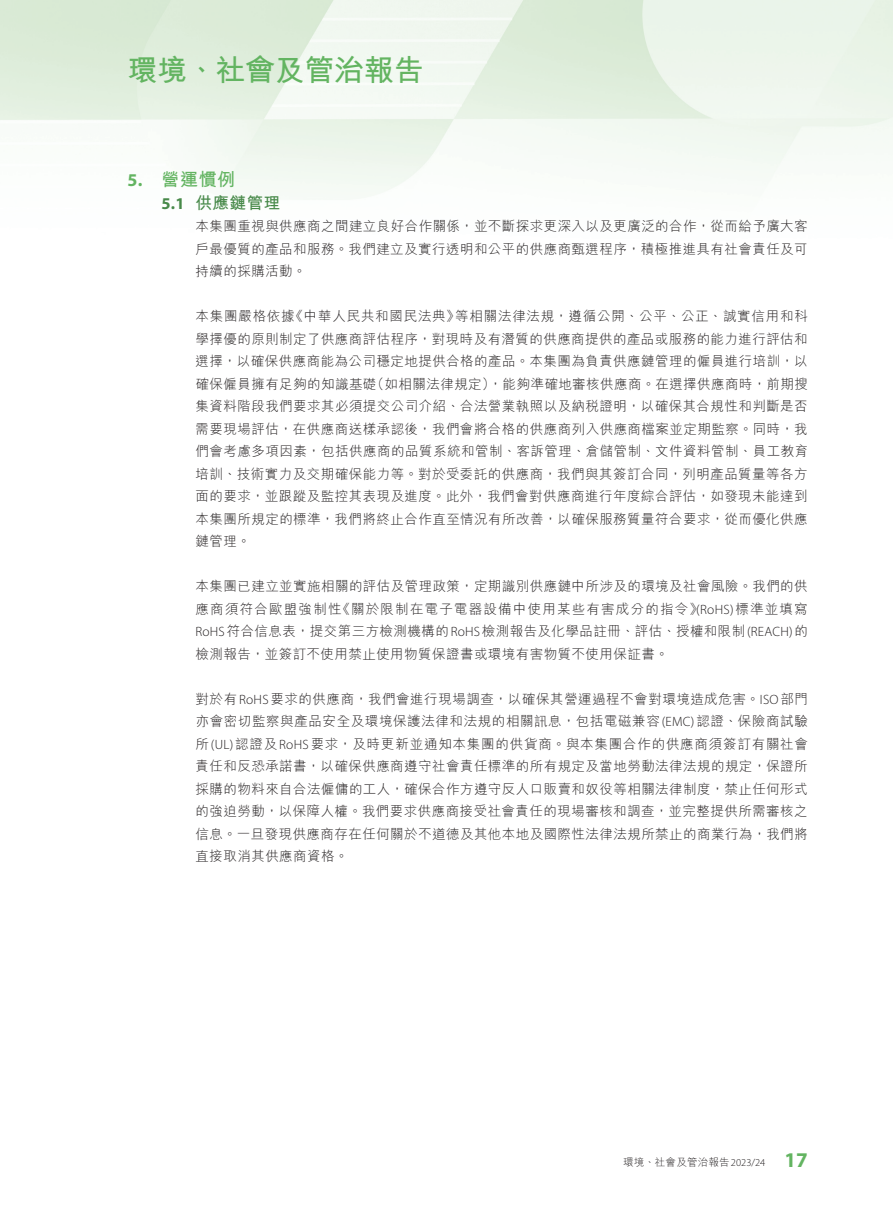
<style>
.page{position:relative;width:893px;height:1212px;background:#fff}
.page>*{position:absolute;margin:0;border:0;box-sizing:border-box;transform-origin:0 0}
.t1{font:700 30px "M Hei HK";letter-spacing:-.01em;color:#63b461}
._01_H1{font:700 18px "M Hei HK";color:#63b461}
._02_H2{font:700 16.5px "M Hei HK";letter-spacing:.03em;color:#478949}
._00_txt{font:300 13.5px/22.5px "M Hei HK";letter-spacing:.035em;color:#231f20;text-align:justify}
.t2{font:300 10.5px "M Hei HK";letter-spacing:.02em;color:#231f20}
.s1{font-family:"Myriad Pro"}
.s2{font-family:"Myriad Pro";font-weight:700;font-size:21px;color:#63b461}
</style>
<div class="page">
<img style="left:0;top:0;width:1px;height:322px">
<h1 class="t1" style="left:128px;top:48px;width:298px">環境、社會及管治報告</h1>
<p class="_01_H1" style="left:128px;top:166px;width:109px"><span class="s1">5.</span> 營運慣例</p>
<p class="_02_H2" style="left:162px;top:191px;width:120px"><span class="s1">5.1</span> 供應鏈管理</p>
<p class="_00_txt" style="left:196px;top:215px;width:614px">本集團重視與供應商之間建立良好合作關係，並不斷探求更深入以及更廣泛的合作，從而給予廣大客戶最優質的產品和服務。我們建立及實行透明和公平的供應商甄選程序，積極推進具有社會責任及可持續的採購活動。</p>
<p class="_00_txt" style="left:196px;top:305px;width:614px">本集團嚴格依據《中華人民共和國民法典》等相關法律法規，遵循公開、公平、公正、誠實信用和科學擇優的原則制定了供應商評估程序，對現時及有潛質的供應商提供的產品或服務的能力進行評估和選擇，以確保供應商能為公司穩定地提供合格的產品。本集團為負責供應鏈管理的僱員進行培訓，以確保僱員擁有足夠的知識基礎（如相關法律規定），能夠準確地審核供應商。在選擇供應商時，前期搜集資料階段我們要求其必須提交公司介紹、合法營業執照以及納稅證明，以確保其合規性和判斷是否需要現場評估，在供應商送樣承認後，我們會將合格的供應商列入供應商檔案並定期監察。同時，我們會考慮多項因素，包括供應商的品質系統和管制、客訴管理、倉儲管制、文件資料管制、員工教育培訓、技術實力及交期確保能力等。對於受委託的供應商，我們與其簽訂合同，列明產品質量等各方面的要求，並跟蹤及監控其表現及進度。此外，我們會對供應商進行年度綜合評估，如發現未能達到本集團所規定的標準，我們將終止合作直至情況有所改善，以確保服務質量符合要求，從而優化供應鏈管理。</p>
<p class="_00_txt" style="left:196px;top:575px;width:614px">本集團已建立並實施相關的評估及管理政策，定期識別供應鏈中所涉及的環境及社會風險。我們的供應商須符合歐盟強制性《關於限制在電子電器設備中使用某些有害成分的指令》<span class="s1">(RoHS)</span>標準並填寫<span class="s1">RoHS</span>符合信息表，提交第三方檢測機構的<span class="s1">RoHS</span>檢測報告及化學品註冊、評估、授權和限制<span class="s1">(REACH)</span>的檢測報告，並簽訂不使用禁止使用物質保證書或環境有害物質不使用保証書。</p>
<p class="_00_txt" style="left:196px;top:687px;width:614px">對於有<span class="s1">RoHS</span>要求的供應商，我們會進行現場調查，以確保其營運過程不會對環境造成危害。<span class="s1">ISO</span>部門亦會密切監察與產品安全及環境保護法律和法規的相關訊息，包括電磁兼容<span class="s1">(EMC)</span>認證、保險商試驗所<span class="s1">(UL)</span>認證及<span class="s1">RoHS</span>要求，及時更新並通知本集團的供貨商。與本集團合作的供應商須簽訂有關社會責任和反恐承諾書，以確保供應商遵守社會責任標準的所有規定及當地勞動法律法規的規定，保證所採購的物料來自合法僱傭的工人，確保合作方遵守反人口販賣和奴役等相關法律制度，禁止任何形式的強迫勞動，以保障人權。我們要求供應商接受社會責任的現場審核和調查，並完整提供所需審核之信息。一旦發現供應商存在任何關於不道德及其他本地及國際性法律法規所禁止的商業行為，我們將直接取消其供應商資格。</p>
<p class="t2" style="left:623px;top:1157px;width:186px">環境、社會及管治報告<span class="s1">2023/24</span> <span class="s2">17</span></p>
</div>
